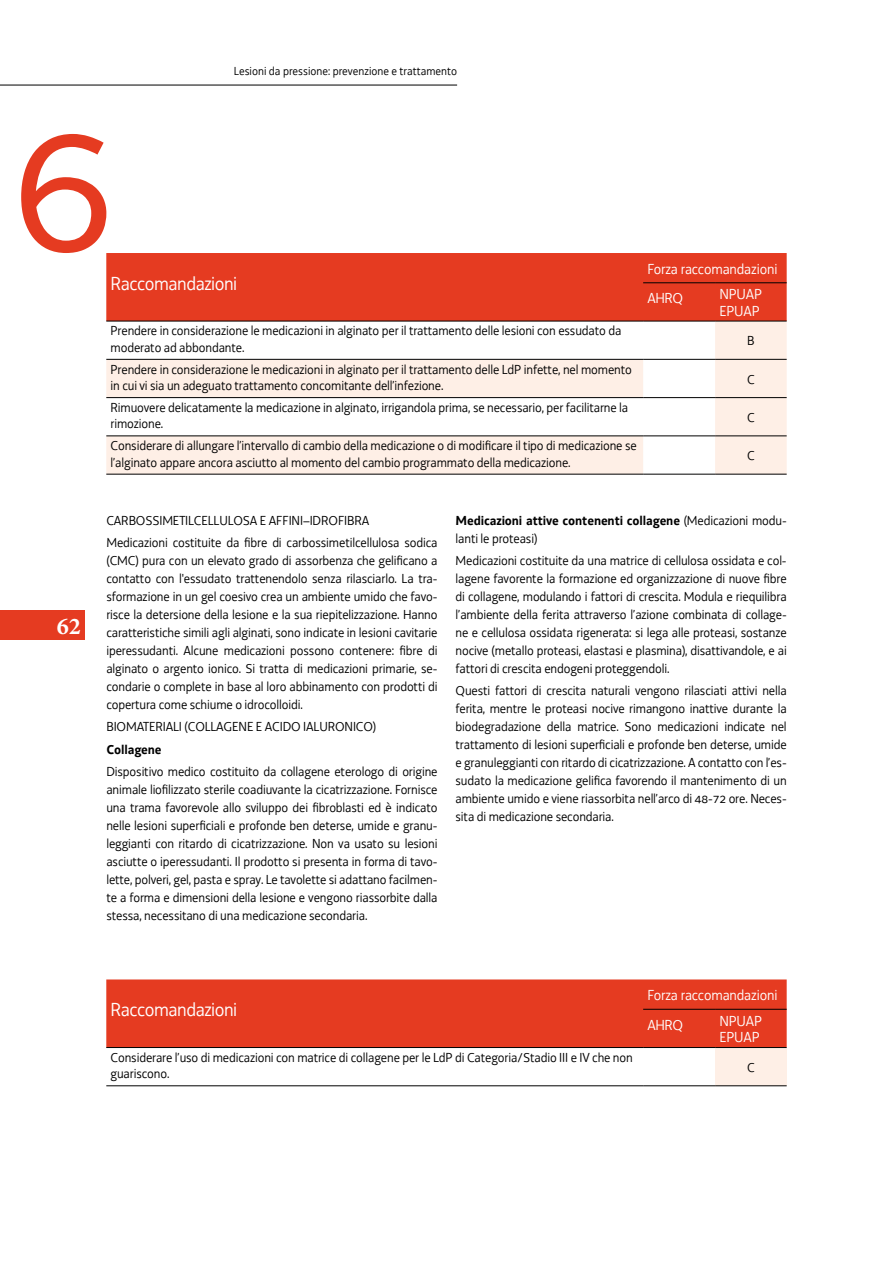
<style>
.page{position:relative;width:893px;height:1263px;background:#fff}
.page>*{position:absolute;margin:0;border:0;box-sizing:border-box;transform-origin:0 0}
.t1{font:700 24px "Minion Pro";color:#fff}
.t2{font:19.5px "Decima WE";letter-spacing:-.025em;color:#fff}
.t3{font:15px/29.5px "Decima WE";letter-spacing:-.01em;color:#fff}
.t4{font:13.5px/18px "Decima WE";letter-spacing:-.01em;color:#000}
.t5{font:700 13.5px/18px "Decima WE";letter-spacing:-.01em;color:#000}
.t6{font:12px "Decima WE";color:#000}
.s1{font-weight:400}
</style>
<div class="page">
<div style="left:0;top:610px;width:85px;height:30px;background:#e53b21"></div>
<hr style="left:0;top:85px;width:457px;height:1px;background:#000">
<svg style="left:21px;top:134px;width:85px;height:119px"></svg>
<div style="left:106px;top:253px;width:681px;height:68px;background:#e53b21"></div>
<svg style="left:106px;top:322px;width:681px;height:152px;fill:#feefe6"></svg>
<hr style="left:643px;top:283px;width:72px;height:1px;background:#000">
<hr style="left:715px;top:283px;width:72px;height:1px;background:#000">
<hr style="left:106px;top:321px;width:537px;height:1px;background:#000">
<hr style="left:643px;top:321px;width:72px;height:1px;background:#000">
<hr style="left:715px;top:321px;width:72px;height:1px;background:#000">
<hr style="left:106px;top:359px;width:537px;height:1px;background:#000">
<hr style="left:643px;top:359px;width:72px;height:1px;background:#000">
<hr style="left:715px;top:359px;width:72px;height:1px;background:#000">
<hr style="left:106px;top:397px;width:537px;height:1px;background:#000">
<hr style="left:643px;top:397px;width:72px;height:1px;background:#000">
<hr style="left:715px;top:397px;width:72px;height:1px;background:#000">
<hr style="left:106px;top:436px;width:537px;height:1px;background:#000">
<hr style="left:643px;top:436px;width:72px;height:1px;background:#000">
<hr style="left:715px;top:436px;width:72px;height:1px;background:#000">
<hr style="left:106px;top:474px;width:537px;height:1px;background:#000">
<hr style="left:643px;top:474px;width:72px;height:1px;background:#000">
<hr style="left:715px;top:474px;width:72px;height:1px;background:#000">
<div style="left:106px;top:979px;width:681px;height:68px;background:#e53b21"></div>
<div style="left:715px;top:1047px;width:72px;height:39px;background:#feefe6"></div>
<hr style="left:643px;top:1009px;width:72px;height:1px;background:#000">
<hr style="left:715px;top:1009px;width:72px;height:1px;background:#000">
<hr style="left:106px;top:1047px;width:537px;height:1px;background:#000">
<hr style="left:643px;top:1047px;width:72px;height:1px;background:#000">
<hr style="left:715px;top:1047px;width:72px;height:1px;background:#000">
<hr style="left:106px;top:1085px;width:537px;height:1px;background:#000">
<hr style="left:643px;top:1085px;width:72px;height:1px;background:#000">
<hr style="left:715px;top:1085px;width:72px;height:1px;background:#000">
<p class="t6" style="left:234px;top:64px;width:225px">Lesioni da pressione: prevenzione e trattamento</p>
<h1 class="t1" style="left:57px;top:609px;width:25px">62</h1>
<h2 class="t2" style="left:111px;top:272px;width:128px">Raccomandazioni</h2>
<p class="t3" style="left:647px;top:254px;width:132px">Forza raccomandazioni<br>AHRQ</p>
<p class="t3" style="left:719px;top:286px;width:44px;line-height:16.5px">NPUAP<br>EPUAP</p>
<p class="t4" style="left:111px;top:323px;width:512px;line-height:16.5px">Prendere in considerazione le medicazioni in alginato per il trattamento delle lesioni con essudato da moderato ad abbondante.</p>
<p class="t4" style="left:747px;top:332px;width:9px">B</p>
<p class="t4" style="left:111px;top:361px;width:523px;line-height:16.5px">Prendere in considerazione le medicazioni in alginato per il trattamento delle LdP infette, nel momento in cui vi sia un adeguato trattamento concomitante dell’infezione.</p>
<p class="t4" style="left:747px;top:370px;width:9px">C</p>
<p class="t4" style="left:111px;top:399px;width:519px;line-height:16.5px">Rimuovere delicatamente la medicazione in alginato, irrigandola prima, se necessario, per facilitarne la rimozione.</p>
<p class="t4" style="left:747px;top:408px;width:9px">C</p>
<p class="t4" style="left:111px;top:438px;width:528px;line-height:16.5px">Considerare di allungare l’intervallo di cambio della medicazione o di modificare il tipo di medicazione se l’alginato appare ancora asciutto al momento del cambio programmato della medicazione.</p>
<p class="t4" style="left:747px;top:447px;width:9px">C</p>
<p class="t4" style="left:106px;top:510px;width:333px;line-height:22.2px">CARBOSSIMETILCELLULOSA E AFFINI–IDROFIBRA<br>Medicazioni costituite da fibre di carbossimetilcellulosa sodica</p>
<p class="t4" style="left:106px;top:552px;width:333px;text-align:justify">(CMC) pura con un elevato grado di assorbenza che gelificano a contatto con l'essudato trattenendolo senza rilasciarlo. La tra&shy;sformazione in un gel coesivo crea un ambiente umido che favo&shy;risce la detersione della lesione e la sua riepitelizzazione. Hanno caratteristiche simili agli alginati, sono indicate in lesioni cavitarie iperessudanti. Alcune medicazioni possono contenere: fibre di alginato o argento ionico. Si tratta di medicazioni primarie, se&shy;condarie o complete in base al loro abbinamento con prodotti di copertura come schiume o idrocolloidi.</p>
<p class="t4" style="left:106px;top:718px;width:271px">BIOMATERIALI (COLLAGENE E ACIDO IALURONICO)</p>
<p class="t5" style="left:106px;top:740px;width:57px">Collagene</p>
<p class="t4" style="left:106px;top:763px;width:333px;text-align:justify">Dispositivo medico costituito da collagene eterologo di origine animale liofilizzato sterile coadiuvante la cicatrizzazione. Fornisce una trama favorevole allo sviluppo dei fibroblasti ed è indicato nelle lesioni superficiali e profonde ben deterse, umide e granu&shy;leggianti con ritardo di cicatrizzazione. Non va usato su lesioni asciutte o iperessudanti. Il prodotto si presenta in forma di tavo&shy;lette, polveri, gel, pasta e spray. Le tavolette si adattano facilmen&shy;te a forma e dimensioni della lesione e vengono riassorbite dalla stessa, necessitano di una medicazione secondaria.</p>
<p class="t5" style="left:456px;top:512px;width:333px">Medicazioni attive contenenti collagene <span class="s1">(Medicazioni modu&shy;lanti le proteasi)</span></p>
<p class="t4" style="left:456px;top:552px;width:333px;text-align:justify">Medicazioni costituite da una matrice di cellulosa ossidata e col&shy;lagene favorente la formazione ed organizzazione di nuove fibre di collagene, modulando i fattori di crescita. Modula e riequilibra l’ambiente della ferita attraverso l’azione combinata di collage&shy;ne e cellulosa ossidata rigenerata: si lega alle proteasi, sostanze nocive (metallo proteasi, elastasi e plasmina), disattivandole, e ai fattori di crescita endogeni proteggendoli.</p>
<p class="t4" style="left:456px;top:682px;width:333px;text-align:justify">Questi fattori di crescita naturali vengono rilasciati attivi nella ferita, mentre le proteasi nocive rimangono inattive durante la biodegradazione della matrice. Sono medicazioni indicate nel trattamento di lesioni superficiali e profonde ben deterse, umide e granuleggianti con ritardo di cicatrizzazione. A contatto con l’es&shy;sudato la medicazione gelifica favorendo il mantenimento di un ambiente umido e viene riassorbita nell’arco di 48-72 ore. Neces&shy;sita di medicazione secondaria.</p>
<h2 class="t2" style="left:111px;top:998px;width:128px">Raccomandazioni</h2>
<p class="t3" style="left:647px;top:980px;width:132px">Forza raccomandazioni<br>AHRQ</p>
<p class="t3" style="left:719px;top:1013px;width:44px;line-height:16.5px">NPUAP<br>EPUAP</p>
<p class="t4" style="left:111px;top:1049px;width:524px;line-height:16.5px">Considerare l’uso di medicazioni con matrice di collagene per le LdP di Categoria/Stadio III e IV che non guariscono.</p>
<p class="t4" style="left:747px;top:1058px;width:9px">C</p>
</div>
